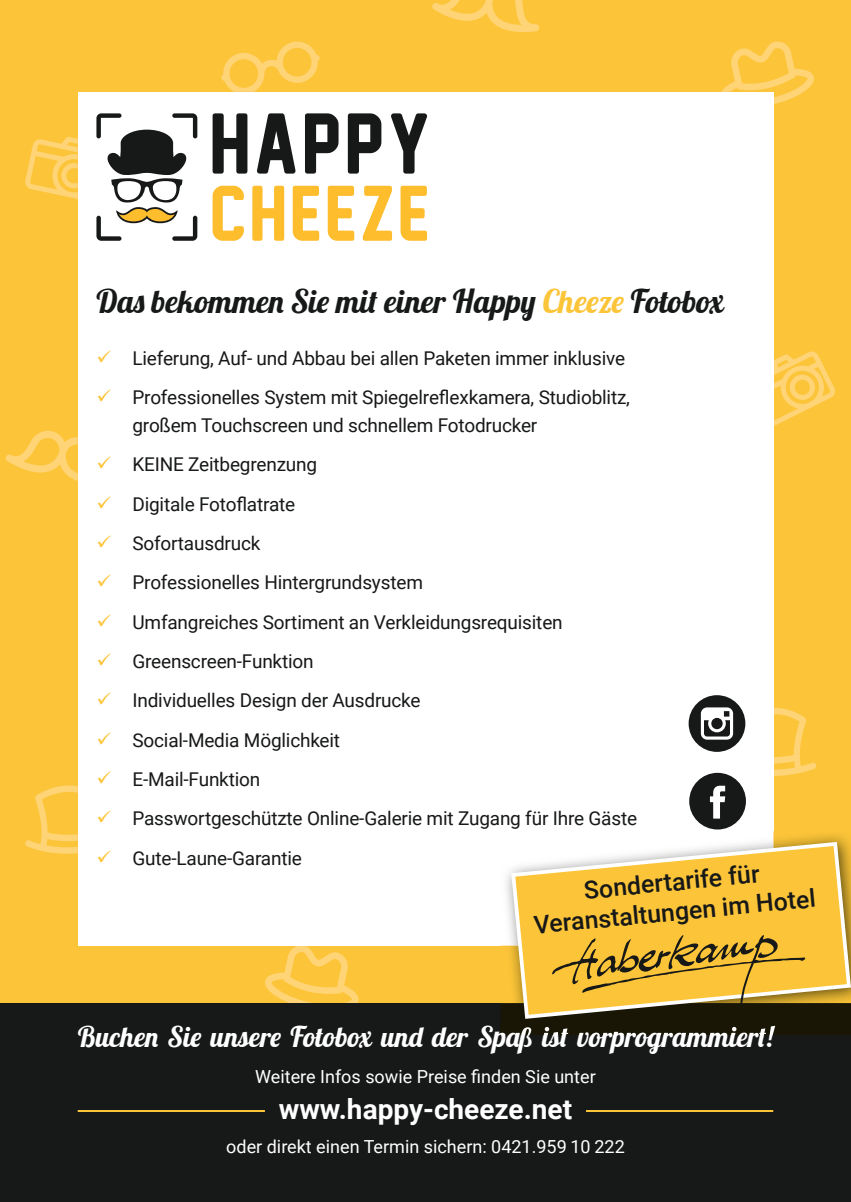
<style>
.page{position:relative;width:851px;height:1202px;background:#fff}
.page>*{position:absolute;margin:0;border:0;box-sizing:border-box;transform-origin:0 0}
.t1{font:32px "Lobster";color:#171818}
.t2{font:28px "Lobster";color:#fff}
.t3{font:700 28px "Roboto";color:#fff}
.t4{font:500 24.8px/29.6px "Roboto";color:#171818;text-align:center}
.t5{font:19px/28px "Roboto";letter-spacing:-.01em;color:#171818}
.t6{font:18px "Roboto";color:#fff}
.s1{color:#fcc539}
</style>
<div class="page">
<div style="left:0;top:0;width:850px;height:1196px;background:#fcc539"></div>
<svg style="left:773px;top:708px;width:43px;height:68px"></svg>
<svg style="left:721px;top:42px;width:93px;height:62px"></svg>
<svg style="left:25px;top:137px;width:53px;height:62px"></svg>
<svg style="left:221px;top:42px;width:99px;height:50px"></svg>
<svg style="left:25px;top:785px;width:53px;height:69px"></svg>
<svg style="left:773px;top:351px;width:62px;height:74px"></svg>
<svg style="left:5px;top:431px;width:73px;height:50px"></svg>
<svg style="left:432px;top:0;width:107px;height:32px"></svg>
<svg style="left:264px;top:945px;width:95px;height:58px"></svg>
<div style="left:0;top:1003px;width:850px;height:199px;background:#171818"></div>
<div style="left:78px;top:92px;width:695px;height:853px;background:#fff"></div>
<svg style="left:212px;top:113px;width:35px;height:61px"></svg>
<svg style="left:257px;top:113px;width:38px;height:61px"></svg>
<svg style="left:305px;top:113px;width:33px;height:61px"></svg>
<svg style="left:348px;top:113px;width:33px;height:61px"></svg>
<svg style="left:391px;top:113px;width:36px;height:61px"></svg>
<svg style="left:212px;top:186px;width:32px;height:55px"></svg>
<svg style="left:252px;top:186px;width:32px;height:55px"></svg>
<svg style="left:293px;top:186px;width:26px;height:55px"></svg>
<svg style="left:328px;top:186px;width:26px;height:55px"></svg>
<svg style="left:363px;top:186px;width:29px;height:55px"></svg>
<svg style="left:400px;top:186px;width:27px;height:55px"></svg>
<svg style="left:96px;top:113px;width:101px;height:128px"></svg>
<svg style="left:688px;top:695px;width:57px;height:57px"></svg>
<svg style="left:689px;top:773px;width:56px;height:56px"></svg>
<hr style="left:586px;top:1110px;width:187px;height:2px;background:#fcc539">
<hr style="left:78px;top:1110px;width:187px;height:2px;background:#fcc539">
<img style="left:500px;top:831px;width:350px;height:204px">
<img style="left:500px;top:831px;width:273px;height:114px">
<img style="left:500px;top:1026px;width:275px;height:9px">
<svg style="left:509px;top:840px;width:341px;height:181px"></svg>
<svg style="left:551px;top:935px;width:254px;height:70px"></svg>
<h1 class="t1" style="left:96px;top:281px;width:630px">Das bekommen Sie mit einer Happy <span class="s1">Cheeze</span> Fotobox</h1>
<p class="t5" style="left:96px;top:343px;width:530px"><span class="s1">✓</span> Lieferung, Auf- und Abbau bei allen Paketen immer inklusive</p>
<p class="t5" style="left:132px;top:382px;width:499px;text-indent:-36px"><span class="s1">✓</span> Professionelles System mit Spiegelreflexkamera, Studioblitz, großem Touchscreen und schnellem Fotodrucker</p>
<p class="t5" style="left:96px;top:450px;width:222px"><span class="s1">✓</span> KEINE Zeitbegrenzung</p>
<p class="t5" style="left:96px;top:489px;width:200px"><span class="s1">✓</span> Digitale Fotoflatrate</p>
<p class="t5" style="left:96px;top:528px;width:165px"><span class="s1">✓</span> Sofortausdruck</p>
<p class="t5" style="left:96px;top:568px;width:328px"><span class="s1">✓</span> Professionelles Hintergrundsystem</p>
<p class="t5" style="left:96px;top:607px;width:467px"><span class="s1">✓</span> Umfangreiches Sortiment an Verkleidungsrequisiten</p>
<p class="t5" style="left:96px;top:646px;width:219px"><span class="s1">✓</span> Greenscreen-Funktion</p>
<p class="t5" style="left:96px;top:686px;width:325px"><span class="s1">✓</span> Individuelles Design der Ausdrucke</p>
<p class="t5" style="left:96px;top:725px;width:245px"><span class="s1">✓</span> Social-Media Möglichkeit</p>
<p class="t5" style="left:96px;top:764px;width:165px"><span class="s1">✓</span> E-Mail-Funktion</p>
<p class="t5" style="left:96px;top:804px;width:542px"><span class="s1">✓</span> Passwortgeschützte Online-Galerie mit Zugang für Ihre Gäste</p>
<p class="t5" style="left:96px;top:843px;width:207px"><span class="s1">✓</span> Gute-Laune-Garantie</p>
<h3 class="t4" style="left:529px;top:881px;width:284px;rotate:-6deg">Sondertarife für<br>Veranstaltungen im Hotel</h3>
<h2 class="t2" style="left:78px;top:1019px;width:697px">Buchen Sie unsere Fotobox und der Spaß ist vorprogrammiert!</h2>
<p class="t6" style="left:255px;top:1064px;width:342px">Weitere Infos sowie Preise finden Sie unter</p>
<h2 class="t3" style="left:279px;top:1089px;width:295px">www.happy-cheeze.net</h2>
<p class="t6" style="left:226px;top:1134px;width:400px">oder direkt einen Termin sichern: 0421.959 10 222</p>
</div>
